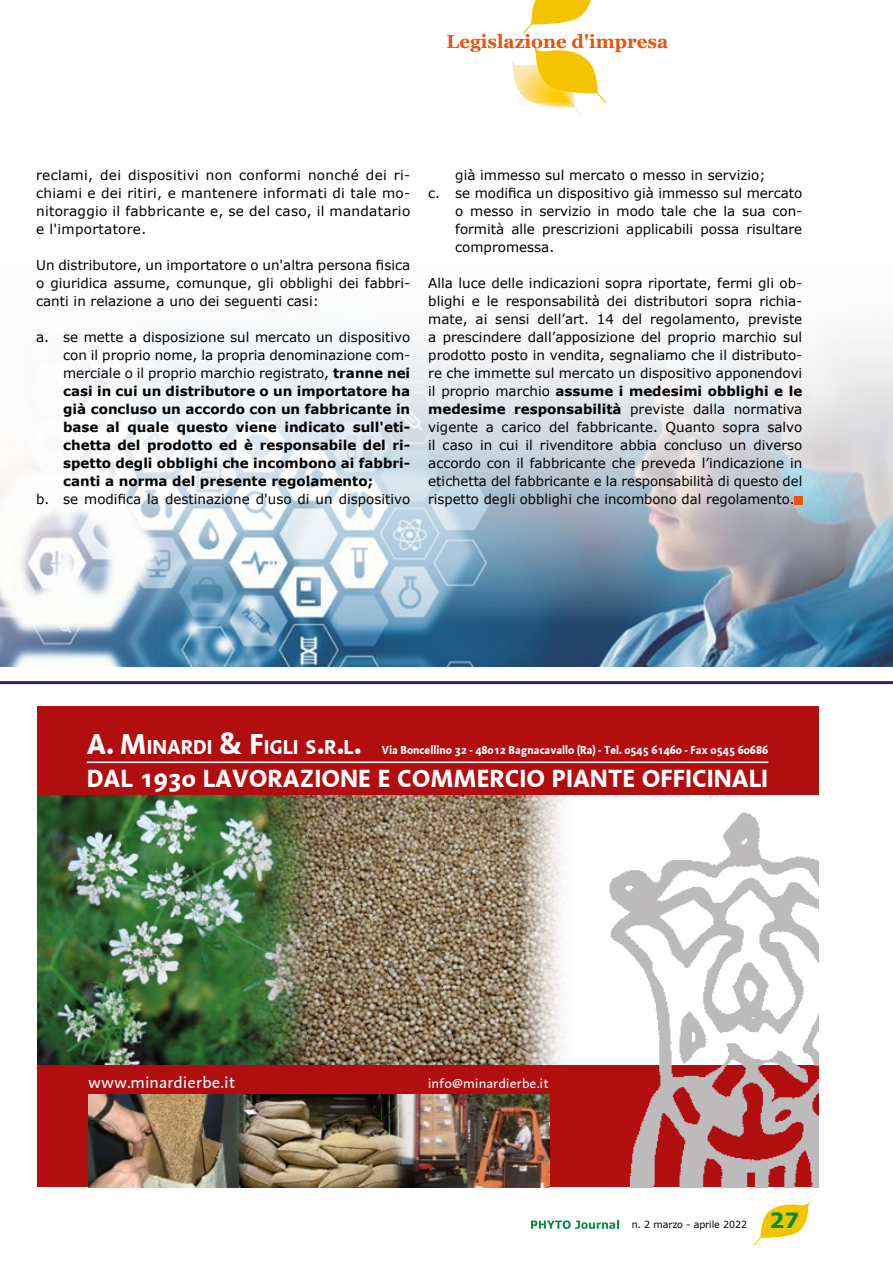
<style>
.page{position:relative;width:893px;height:1263px;background:#fff}
.page>*{position:absolute;margin:0;border:0;box-sizing:border-box;transform-origin:0 0}
.t1{font:700 25.65px "Linotype Aroma";color:#fff}
.t2{font:700 20.85px "Linotype Aroma";color:#fff}
.t3{font:700 18.75px "Georgia";color:#e8530e}
.t4{font:16.5px "Linotype Aroma";color:#fff}
.t5{font:13.5px/18px "Verdana";color:#000;text-align:justify}
.t6{font:700 13.5px/18px "Verdana";color:#000;text-align:justify}
.t7{font:13.5px "Linotype Aroma";color:#fff}
.t8{font:700 12px "Linotype Aroma";color:#fff;scale:.93 1}
.t9{font:9.75px "Verdana";letter-spacing:-.01em;color:#000}
.s1{font-weight:400}
.s2{font-weight:700}
.s3{font-size:29.7px}
.s4{font-weight:700;font-size:21px;color:#008e3f}
</style>
<div class="page">
<svg style="left:754px;top:1202px;width:55px;height:43px"></svg>
<svg style="left:531px;top:1220px;width:88px;height:9px"></svg>
<svg style="left:523px;top:0;width:68px;height:33px"></svg>
<img style="left:512px;top:62px;width:71px;height:55px">
<svg style="left:534px;top:47px;width:72px;height:56px"></svg>
<img style="left:0;top:338px;width:893px;height:328px">
<img style="left:38px;top:795px;width:189px;height:270px">
<img style="left:227px;top:795px;width:289px;height:270px">
<svg style="left:516px;top:795px;width:48px;height:270px;background:#cac3b7"></svg>
<div style="left:38px;top:706px;width:781px;height:89px;background:#b20e10"></div>
<div style="left:38px;top:1065px;width:781px;height:122px;background:#b20e10"></div>
<img style="left:609px;top:812px;width:210px;height:375px">
<img style="left:88px;top:1094px;width:461px;height:93px">
<hr style="left:87px;top:761px;width:681px;height:2px;background:#fff">
<hr style="left:0;top:681px;width:893px;height:3px;background:#242958">
<div style="left:794px;top:496px;width:8px;height:9px;background:#e8530e"></div>
<h3 class="t3" style="left:446px;top:29px;width:223px">Legislazione d'impresa</h3>
<p class="t5" style="left:36px;top:166px;width:376px">reclami, dei dispositivi non conformi nonché dei ri&shy;chiami e dei ritiri, e mantenere informati di tale mo&shy;nitoraggio il fabbricante e, se del caso, il mandatario e l'importatore.</p>
<p class="t5" style="left:36px;top:256px;width:376px">Un distributore, un importatore o un'altra persona fisica o giuridica assume, comunque, gli obblighi dei fabbri&shy;canti in relazione a uno dei seguenti casi:</p>
<p class="t6" style="left:63px;top:328px;width:349px;text-indent:-27px"><span class="s1">a. se mette a disposizione sul mercato un dispositivo con il proprio nome, la propria denominazione com&shy;merciale o il proprio marchio registrato,</span> tranne nei casi in cui un distributore o un importatore ha già concluso un accordo con un fabbricante in base al quale questo viene indicato sull'eti&shy;chetta del prodotto ed è responsabile del ri&shy;spetto degli obblighi che incombono ai fabbri&shy;canti a norma del presente regolamento;</p>
<p class="t5" style="left:36px;top:490px;width:376px">b. se modifica la destinazione d'uso di un dispositivo</p>
<p class="t5" style="left:455px;top:166px;width:312px">già immesso sul mercato o messo in servizio;</p>
<p class="t5" style="left:428px;top:184px;width:376px">c. se modifica un dispositivo già immesso sul mercato</p>
<p class="t5" style="left:455px;top:202px;width:349px">o messo in servizio in modo tale che la sua con-</p>
<p class="t5" style="left:455px;top:220px;width:349px">formità alle prescrizioni applicabili possa risultare</p>
<p class="t5" style="left:455px;top:238px;width:101px">compromessa.</p>
<p class="t5" style="left:428px;top:274px;width:376px">Alla luce delle indicazioni sopra riportate, fermi gli ob&shy;blighi e le responsabilità dei distributori sopra richia&shy;mate, ai sensi dell’art. 14 del regolamento, previste a prescindere dall’apposizione del proprio marchio sul prodotto posto in vendita, segnaliamo che il distributo&shy;re che immette sul mercato un dispositivo apponendovi il proprio marchio <span class="s2">assume i medesimi obblighi e le medesime responsabilità</span> previste dalla normativa vigente a carico del fabbricante. Quanto sopra salvo il caso in cui il rivenditore abbia concluso un diverso accordo con il fabbricante che preveda l’indicazione in etichetta del fabbricante e la responsabilità di questo del rispetto degli obblighi che incombono dal regolamento.</p>
<h2 class="t2" style="left:87px;top:733px;width:276px"><span class="s3">A. M</span>INARDI <span class="s3">&amp; F</span>IGLI S<span class="s3">.</span>R<span class="s3">.</span>L<span class="s3">.</span></h2>
<p class="t8" style="left:382px;top:742px;width:417px">VIA BONCELLINO 32 - 48012 BAGNACAVALLO (RA) - TEL. 0545 61460 - FAX 0545 60686</p>
<h1 class="t1" style="left:87px;top:761px;width:683px">DAL 1930 LAVORAZIONE E COMMERCIO PIANTE OFFICINALI</h1>
<p class="t4" style="left:88px;top:1071px;width:149px">www.minardierbe.it</p>
<p class="t7" style="left:428px;top:1074px;width:123px">info@minardierbe.it</p>
<p class="t9" style="left:632px;top:1217px;width:169px">n. 2 marzo - aprile 2022 <span class="s4">27</span></p>
</div>
